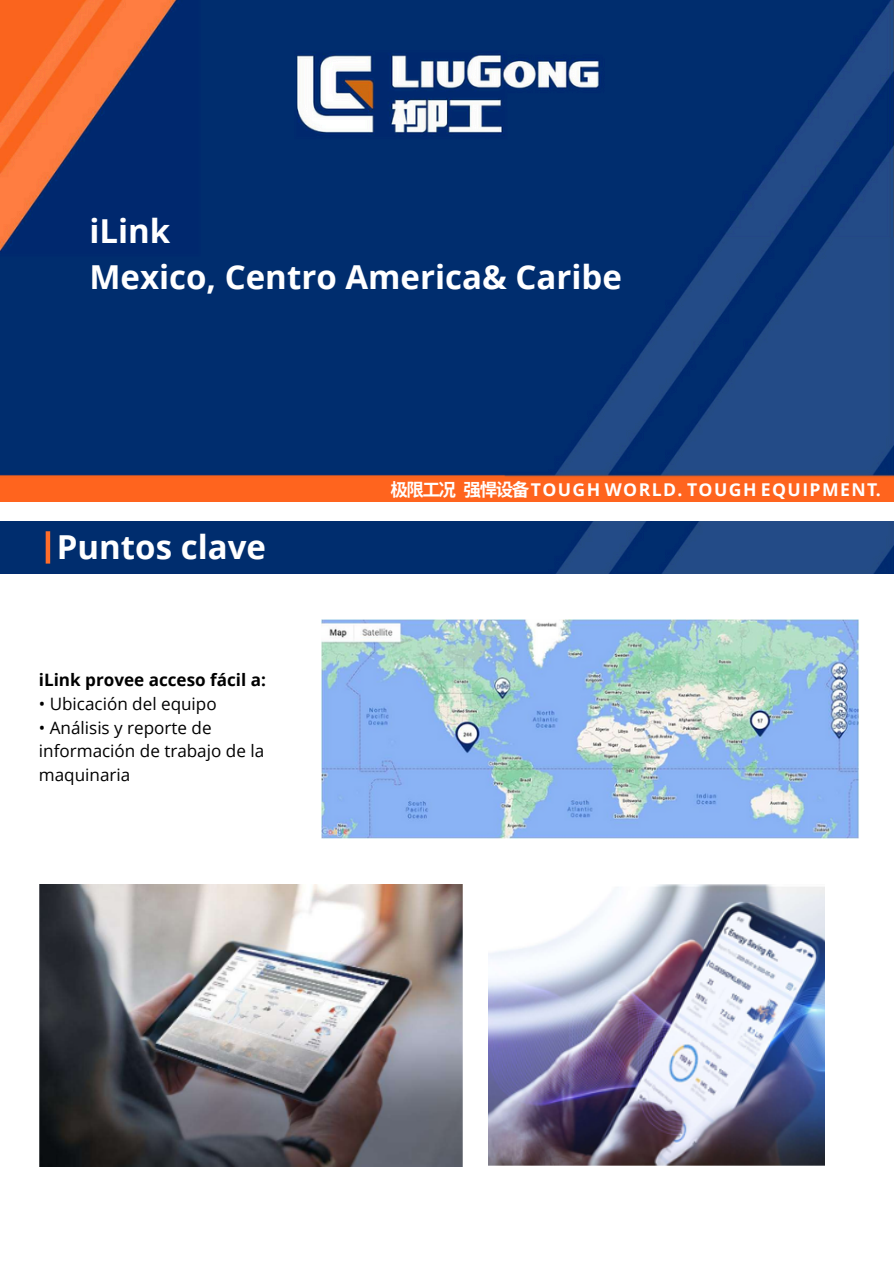
<style>
.page{position:relative;width:894px;height:1264px;background:#fff}
.page>*{position:absolute;margin:0;border:0;box-sizing:border-box;transform-origin:0 0}
.t1{font:700 33px/46.2px "Open Sans";color:#fff}
.t2{font:700 17.7px "Open Sans";letter-spacing:.08em;color:#fff}
.t3{font:17.1px/23.7px "Open Sans";color:#000}
.t4{font:700 17.1px "Open Sans";color:#000}
.s1{font-family:"Noto Sans CJ Ksc"}
</style>
<div class="page">
<img style="left:0;top:0;width:893px;height:502px">
<img style="left:0;top:522px;width:893px;height:51px">
<img style="left:321px;top:619px;width:538px;height:219px">
<img style="left:488px;top:884px;width:336px;height:281px">
<img style="left:39px;top:884px;width:424px;height:281px">
<hr style="left:46px;top:531px;width:4px;height:32px;background:#fe6d2a">
<p class="t1" style="left:89px;top:207px;width:534px">iLink<br>Mexico, Centro America&amp; Caribe</p>
<h1 class="t1" style="left:57px;top:523px;width:211px">Puntos clave</h1>
<h2 class="t4" style="left:39px;top:668px;width:228px">iLink provee acceso fácil a:</h2>
<p class="t3" style="left:39px;top:691px;width:179px">• Ubicación del equipo</p>
<p class="t3" style="left:39px;top:715px;width:227px">• Análisis y reporte de información de trabajo de la maquinaria</p>
<h1 class="t2" style="left:390px;top:476px;width:492px"><span class="s1">极限工况强悍设备</span>TOUGH WORLD. TOUGH EQUIPMENT.</h1>
</div>
